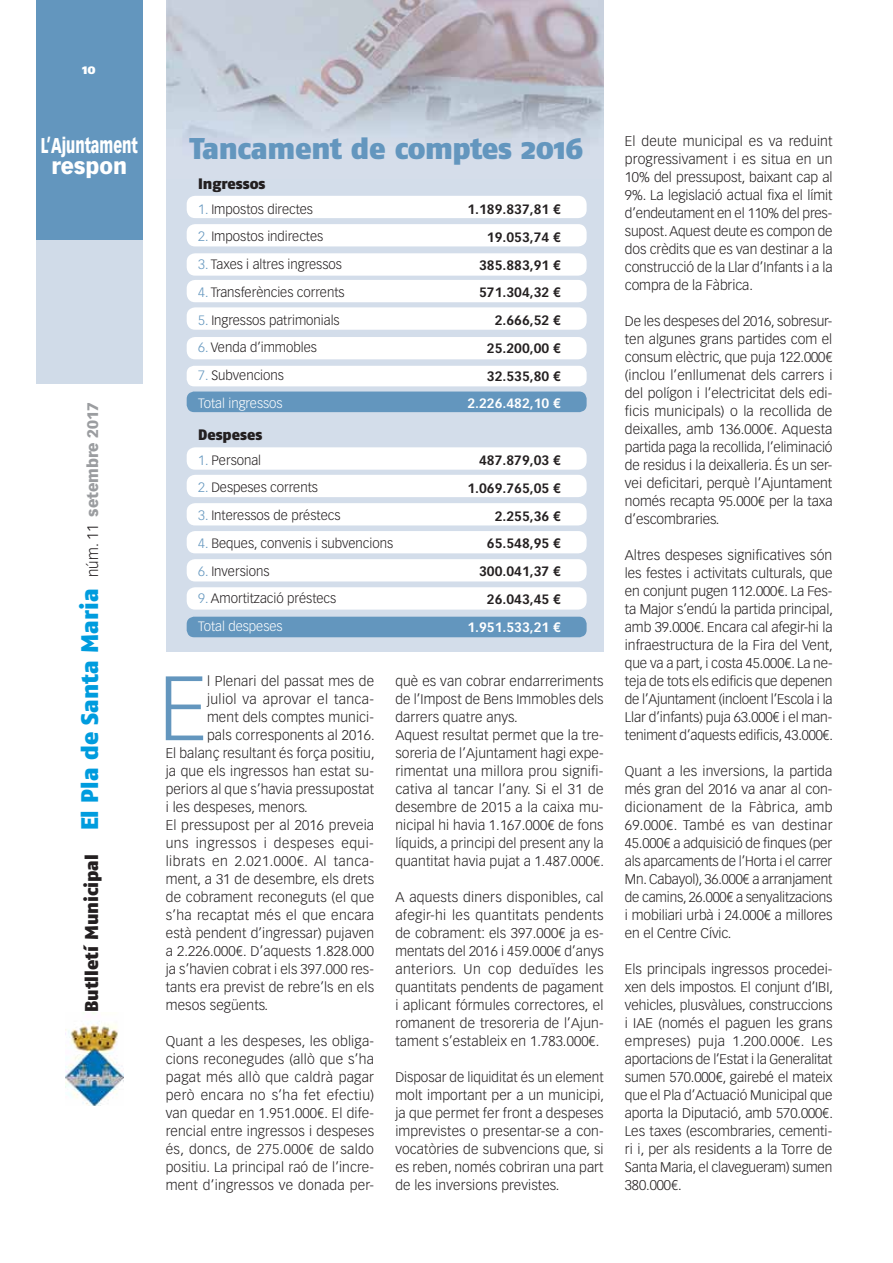
<style>
.page{position:relative;width:893px;height:1263px;background:#fff}
.page>*{position:absolute;margin:0;border:0;box-sizing:border-box;transform-origin:0 0}
.t1{font:300 89.55px "Vectora LH";color:#6396be}
.t2{font:900 30px "Fago No";letter-spacing:-.01em;color:#6396be}
.t3{font:900 21px/21px "Vectora LH";color:#fff;text-align:center;scale:.67 1}
.t4{font:900 18.6px "Fago No";color:#231f20}
.t5{font:900 15.15px "Fago No";color:#231f20}
.t6{font:300 13.8px/18px "Vectora LH";letter-spacing:.01em;color:#231f20;text-align:justify}
.t7{font:300 13.8px "Vectora LH";letter-spacing:.03em;color:#231f20}
.t8{font:900 13.5px "Fago No";color:#fff}
.t9{font:300 13.35px "Vectora LH";color:#231f20}
.t10{font:700 13.35px "Vectora LH";color:#231f20}
.t11{font:300 13.35px "Vectora LH";color:#fff}
.t12{font:700 13.35px "Vectora LH";color:#fff}
.s1{color:#6396be}
.s2{font-size:24px;color:#009cde}
.s3{font-family:"Vectora LH";font-weight:300;font-size:15px}
.s4{font-family:"Vectora LH";font-size:15px;color:#9b9da0}
</style>
<div class="page">
<img style="left:66px;top:1013px;width:57px;height:92px">
<div style="left:36px;top:131px;width:106px;height:253px;background:#d0dbe8"></div>
<div style="left:36px;top:0;width:106px;height:240px;background:#6396be"></div>
<div style="left:166px;top:0;width:438px;height:652px;background:#d3ddea"></div>
<img style="left:166px;top:0;width:438px;height:138px">
<div style="left:187px;top:196px;width:400px;height:22px;background:#fff;border-radius:9px"></div>
<div style="left:187px;top:224px;width:400px;height:22px;background:#fff;border-radius:9px"></div>
<div style="left:187px;top:253px;width:400px;height:23px;background:#fff;border-radius:9px"></div>
<div style="left:187px;top:280px;width:400px;height:22px;background:#fff;border-radius:9px"></div>
<div style="left:187px;top:307px;width:400px;height:23px;background:#fff;border-radius:9px"></div>
<div style="left:187px;top:337px;width:400px;height:22px;background:#fff;border-radius:9px"></div>
<div style="left:187px;top:366px;width:400px;height:20px;background:#fff;border-radius:7px"></div>
<div style="left:187px;top:447px;width:400px;height:23px;background:#fff;border-radius:9px"></div>
<div style="left:187px;top:475px;width:400px;height:22px;background:#fff;border-radius:9px"></div>
<div style="left:187px;top:503px;width:400px;height:22px;background:#fff;border-radius:9px"></div>
<div style="left:187px;top:531px;width:400px;height:22px;background:#fff;border-radius:9px"></div>
<div style="left:187px;top:559px;width:400px;height:22px;background:#fff;border-radius:9px"></div>
<div style="left:187px;top:587px;width:400px;height:23px;background:#fff;border-radius:9px"></div>
<div style="left:187px;top:392px;width:400px;height:20px;background:#6396be;border-radius:7px"></div>
<div style="left:187px;top:617px;width:400px;height:20px;background:#6396be;border-radius:7px"></div>
<p class="t8" style="left:82px;top:64px;width:15px">10</p>
<h3 class="t3" style="left:41px;top:136px;width:147px">L’Ajuntament respon</h3>
<h2 class="t2" style="left:189px;top:138px;width:396px">Tancament de comptes 2016</h2>
<p class="t5" style="left:198px;top:179px;width:69px">Ingressos</p>
<p class="t9" style="left:198px;top:203px;width:116px"><span class="s1">1.</span> Impostos directes</p>
<p class="t10" style="left:467px;top:204px;width:95px">1.189.837,81 €</p>
<p class="t9" style="left:198px;top:231px;width:127px"><span class="s1">2.</span> Impostos indirectes</p>
<p class="t10" style="left:487px;top:232px;width:76px">19.053,74 €</p>
<p class="t9" style="left:198px;top:259px;width:145px"><span class="s1">3.</span> Taxes i altres ingressos</p>
<p class="t10" style="left:479px;top:259px;width:84px">385.883,91 €</p>
<p class="t9" style="left:198px;top:286px;width:148px"><span class="s1">4.</span> Transferències corrents</p>
<p class="t10" style="left:479px;top:287px;width:84px">571.304,32 €</p>
<p class="t9" style="left:198px;top:314px;width:143px"><span class="s1">5.</span> Ingressos patrimonials</p>
<p class="t10" style="left:495px;top:315px;width:68px">2.666,52 €</p>
<p class="t9" style="left:198px;top:342px;width:120px"><span class="s1">6.</span> Venda d’immobles</p>
<p class="t10" style="left:487px;top:343px;width:76px">25.200,00 €</p>
<p class="t9" style="left:198px;top:370px;width:87px"><span class="s1">7.</span> Subvencions</p>
<p class="t10" style="left:487px;top:370px;width:76px">32.535,80 €</p>
<p class="t11" style="left:198px;top:397px;width:86px">Total ingressos</p>
<p class="t12" style="left:467px;top:398px;width:95px">2.226.482,10 €</p>
<p class="t5" style="left:198px;top:430px;width:66px">Despeses</p>
<p class="t9" style="left:198px;top:454px;width:65px"><span class="s1">1.</span> Personal</p>
<p class="t10" style="left:479px;top:455px;width:84px">487.879,03 €</p>
<p class="t9" style="left:198px;top:482px;width:121px"><span class="s1">2.</span> Despeses corrents</p>
<p class="t10" style="left:467px;top:482px;width:95px">1.069.765,05 €</p>
<p class="t9" style="left:198px;top:510px;width:144px"><span class="s1">3.</span> Interessos de préstecs</p>
<p class="t10" style="left:495px;top:510px;width:68px">2.255,36 €</p>
<p class="t9" style="left:198px;top:537px;width:197px"><span class="s1">4.</span> Beques, convenis i subvencions</p>
<p class="t10" style="left:487px;top:538px;width:76px">65.548,95 €</p>
<p class="t9" style="left:198px;top:565px;width:73px"><span class="s1">6.</span> Inversions</p>
<p class="t10" style="left:479px;top:566px;width:84px">300.041,37 €</p>
<p class="t9" style="left:198px;top:593px;width:140px"><span class="s1">9.</span> Amortització préstecs</p>
<p class="t10" style="left:487px;top:593px;width:76px">26.043,45 €</p>
<p class="t11" style="left:198px;top:621px;width:86px">Total despeses</p>
<p class="t12" style="left:467px;top:621px;width:95px">1.951.533,21 €</p>
<h3 class="t4" style="left:85px;top:1012px;width:611px;rotate:-90deg">Butlletí Municipal <span class="s2">El Pla de Santa Maria</span> <span class="s3">núm. 11</span> <span class="s4">setembre 2017</span></h3>
<p class="t6" style="left:395px;top:673px;width:210px;text-align:left">què es van cobrar endarreriments de l’Impost de Bens Immobles dels darrers quatre anys.<br>Aquest resultat permet que la tre&shy;soreria de l’Ajuntament hagi expe&shy;rimentat una millora prou signifi&shy;cativa al tancar l’any. Si el 31 de desembre de 2015 a la caixa mu&shy;nicipal hi havia 1.167.000€ de fons líquids, a principi del present any la quantitat havia pujat a 1.487.000€.</p>
<p class="t6" style="left:395px;top:889px;width:210px">A aquests diners disponibles, cal afegir-hi les quantitats pendents de cobrament: els 397.000€ ja es&shy;mentats del 2016 i 459.000€ d’anys anteriors. Un cop deduïdes les quantitats pendents de pagament i aplicant fórmules correctores, el romanent de tresoreria de l’Ajun&shy;tament s’estableix en 1.783.000€.</p>
<p class="t6" style="left:395px;top:1069px;width:210px">Disposar de liquiditat és un element molt important per a un municipi, ja que permet fer front a despeses imprevistes o presentar-se a con&shy;vocatòries de subvencions que, si es reben, només cobriran una part de les inversions previstes.</p>
<h1 class="t1" style="left:159px;top:671px;width:50px">E</h1>
<p class="t6" style="left:207px;top:673px;width:168px">l Plenari del passat mes de</p>
<p class="t6" style="left:207px;top:691px;width:168px">juliol va aprovar el tanca-</p>
<p class="t6" style="left:207px;top:709px;width:168px">ment dels comptes munici-</p>
<p class="t6" style="left:207px;top:727px;width:169px">pals corresponents al 2016.</p>
<p class="t6" style="left:166px;top:745px;width:210px">El balanç resultant és força positiu,</p>
<p class="t6" style="left:166px;top:763px;width:210px">ja que els ingressos han estat su-</p>
<p class="t6" style="left:166px;top:781px;width:210px">periors al que s’havia pressupostat</p>
<p class="t6" style="left:166px;top:799px;width:144px">i les despeses, menors.</p>
<p class="t6" style="left:166px;top:817px;width:210px">El pressupost per al 2016 preveia</p>
<p class="t7" style="left:166px;top:837px;width:210px">uns ingressos i despeses equi-</p>
<p class="t7" style="left:166px;top:855px;width:210px">librats en 2.021.000€. Al tanca-</p>
<p class="t6" style="left:166px;top:871px;width:210px">ment, a 31 de desembre, els drets</p>
<p class="t6" style="left:166px;top:889px;width:210px">de cobrament reconeguts (el que</p>
<p class="t6" style="left:166px;top:907px;width:210px">s’ha recaptat més el que encara</p>
<p class="t6" style="left:166px;top:925px;width:210px">està pendent d’ingressar) pujaven</p>
<p class="t6" style="left:166px;top:943px;width:210px">a 2.226.000€. D’aquests 1.828.000</p>
<p class="t6" style="left:166px;top:961px;width:210px">ja s’havien cobrat i els 397.000 res-</p>
<p class="t6" style="left:166px;top:979px;width:210px">tants era previst de rebre’ls en els</p>
<p class="t6" style="left:166px;top:997px;width:104px">mesos següents.</p>
<p class="t6" style="left:166px;top:1033px;width:210px">Quant a les despeses, les obliga&shy;cions reconegudes (allò que s’ha pagat més allò que caldrà pagar però encara no s’ha fet efectiu) van quedar en 1.951.000€. El dife&shy;rencial entre ingressos i despeses és, doncs, de 275.000€ de saldo positiu. La principal raó de l’incre&shy;ment d’ingressos ve donada per-</p>
<p class="t6" style="left:625px;top:133px;width:209px">El deute municipal es va reduint progressivament i es situa en un 10% del pressupost, baixant cap al 9%. La legislació actual fixa el límit d’endeutament en el 110% del pres&shy;supost. Aquest deute es compon de dos crèdits que es van destinar a la construcció de la Llar d’Infants i a la compra de la Fàbrica.</p>
<p class="t6" style="left:625px;top:313px;width:209px">De les despeses del 2016, sobresur&shy;ten algunes grans partides com el consum elèctric, que puja 122.000€ (inclou l’enllumenat dels carrers i del polígon i l’electricitat dels edi&shy;ficis municipals) o la recollida de deixalles, amb 136.000€. Aquesta partida paga la recollida, l’eliminació de residus i la deixalleria. És un ser&shy;vei deficitari, perquè l’Ajuntament només recapta 95.000€ per la taxa d’escombraries.</p>
<p class="t6" style="left:625px;top:547px;width:210px">Altres despeses significatives són les festes i activitats culturals, que en conjunt pugen 112.000€. La Fes&shy;ta Major s’endú la partida principal, amb 39.000€. Encara cal afegir-hi la infraestructura de la Fira del Vent, que va a part, i costa 45.000€. La ne&shy;teja de tots els edificis que depenen de l’Ajuntament (incloent l’Escola i la Llar d’infants) puja 63.000€ i el man&shy;teniment d’aquests edificis, 43.000€.</p>
<p class="t6" style="left:625px;top:763px;width:209px">Quant a les inversions, la partida més gran del 2016 va anar al con&shy;dicionament de la Fàbrica, amb 69.000€. També es van destinar 45.000€ a adquisició de finques (per als aparcaments de l’Horta i el carrer Mn. Cabayol), 36.000€ a arranjament de camins, 26.000€ a senyalitzacions i mobiliari urbà i 24.000€ a millores en el Centre Cívic.</p>
<p class="t6" style="left:625px;top:961px;width:210px">Els principals ingressos procedei&shy;xen dels impostos. El conjunt d’IBI, vehicles, plusvàlues, construccions i IAE (només el paguen les grans empreses) puja 1.200.000€. Les aportacions de l’Estat i la Generalitat sumen 570.000€, gairebé el mateix que el Pla d’Actuació Municipal que aporta la Diputació, amb 570.000€.<br>Les taxes (escombraries, cementi&shy;ri i, per als residents a la Torre de Santa Maria, el clavegueram) sumen 380.000€.</p>
</div>
